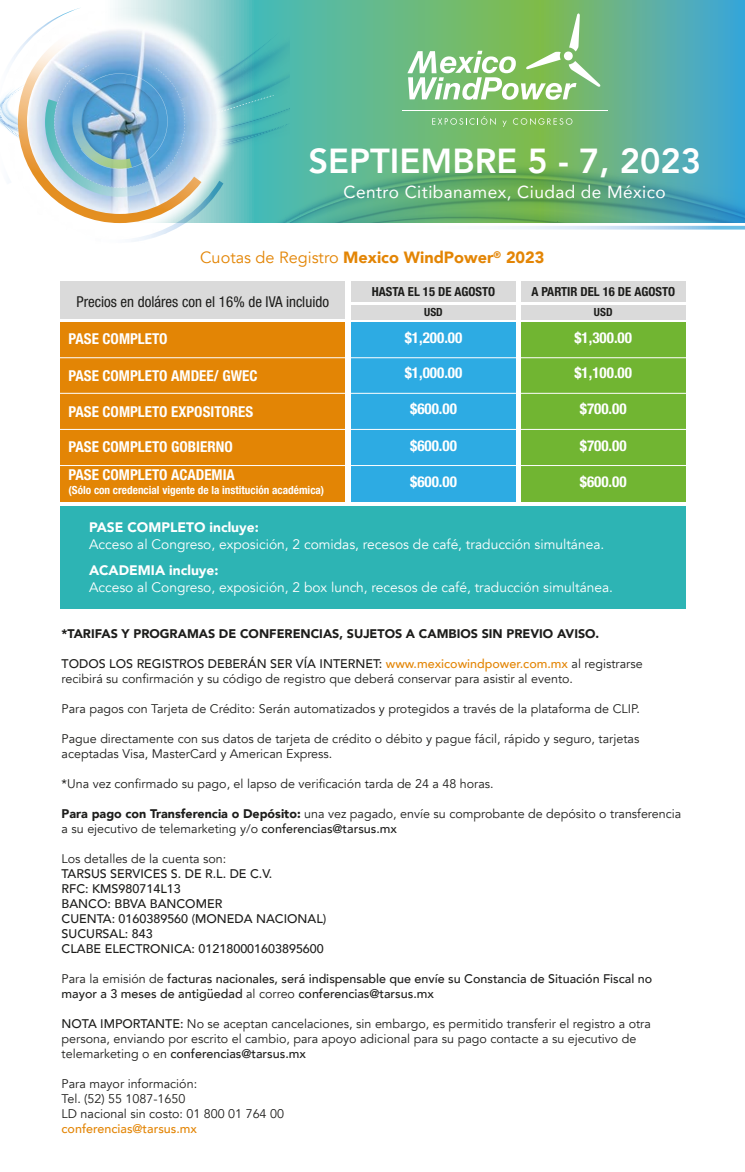
<style>
.page{position:relative;width:745px;height:1172px;background:#fff}
.page>*{position:absolute;margin:0;border:0;box-sizing:border-box;transform-origin:0 0}
.t1{font:800 34.75px "Avenir";color:#fff}
.t2{font:17.38px "Avenir";letter-spacing:.025em;color:#fff}
.t3{font:900 16.25px "Avenir";color:#e38505}
.t4{font:700 condensed 15px/28.4px "Helvetica Neue LT Std";color:#fff}
.t5{font:condensed 15px "Helvetica Neue LT Std";color:#1d1d1b}
.t6{font:13.75px "Avenir";color:#fff}
.t7{font:900 13.75px "Avenir";color:#fff}
.t8{font:12.5px/15px "Avenir";color:#1d1d1b}
.t9{font:500 12.5px/15px "Avenir";color:#1d1d1b}
.t10{font:900 12.5px "Avenir";color:#1d1d1b}
.t11{font:700 condensed 12.5px "Helvetica Neue LT Std";color:#1d1d1b}
.t12{font:500 12.5px "Avenir";color:#e38505}
.t13{font:700 condensed 11.25px "Helvetica Neue LT Std";color:#fff}
.t14{font:700 condensed 11.25px "Helvetica Neue LT Std";color:#1d1d1b}
.s1{font-weight:400}
.s2{font-weight:500}
.s3{font-weight:500;color:#e38505}
.s4{font-weight:900}
</style>
<div class="page">
<div style="left:521px;top:322px;width:164px;height:179px;background:#71b532"></div>
<div style="left:351px;top:322px;width:164px;height:179px;background:#2dabe3"></div>
<div style="left:60px;top:322px;width:285px;height:179px;background:#e38505"></div>
<div style="left:60px;top:506px;width:625px;height:102px;background:#2db4b4"></div>
<div style="left:351px;top:305px;width:164px;height:14px;background:#dadada"></div>
<div style="left:60px;top:281px;width:285px;height:38px;background:#dadada"></div>
<div style="left:351px;top:281px;width:164px;height:21px;background:#dadada"></div>
<hr style="left:56px;top:357px;width:632px;height:1px;background:#fff">
<hr style="left:56px;top:393px;width:632px;height:1px;background:#fff">
<hr style="left:56px;top:429px;width:632px;height:1px;background:#fff">
<hr style="left:56px;top:465px;width:632px;height:1px;background:#fff">
<div style="left:521px;top:305px;width:164px;height:14px;background:#dadada"></div>
<div style="left:521px;top:281px;width:164px;height:21px;background:#dadada"></div>
<svg style="left:115px;top:0;width:629px;height:7px;background:#73be9d"></svg>
<img style="left:0;top:7px;width:744px;height:235px">
<h1 class="t1" style="left:308px;top:133px;width:394px">SEPTIEMBRE 5 - 7, 2023</h1>
<h2 class="t2" style="left:343px;top:178px;width:323px">Centro Citibanamex, Ciudad de México</h2>
<h3 class="t3" style="left:200px;top:243px;width:345px"><span class="s1">Cuotas de Registro</span> Mexico WindPower<sup>®</sup> 2023</h3>
<p class="t5" style="left:76px;top:293px;width:254px">Precios en doláres con el 16% de IVA incluido</p>
<p class="t11" style="left:371px;top:284px;width:125px">HASTA EL 15 DE AGOSTO</p>
<p class="t14" style="left:424px;top:305px;width:20px">USD</p>
<p class="t4" style="left:69px;top:325px;width:100px">PASE COMPLETO</p>
<p class="t4" style="left:404px;top:323px;width:59px">$1,200.00</p>
<p class="t4" style="left:404px;top:359px;width:59px">$1,000.00</p>
<p class="t4" style="left:410px;top:394px;width:48px">$600.00</p>
<p class="t4" style="left:410px;top:431px;width:48px">$600.00</p>
<p class="t4" style="left:410px;top:467px;width:48px">$600.00</p>
<p class="t4" style="left:69px;top:361px;width:190px">PASE COMPLETO AMDEE/ GWEC</p>
<p class="t4" style="left:69px;top:397px;width:186px">PASE COMPLETO EXPOSITORES</p>
<p class="t4" style="left:69px;top:432px;width:168px">PASE COMPLETO GOBIERNO<br>PASE COMPLETO ACADEMIA</p>
<p class="t13" style="left:69px;top:483px;width:257px">(Sólo con credencial vigente de la institución académica)</p>
<p class="t11" style="left:531px;top:284px;width:145px">A PARTIR DEL 16 DE AGOSTO</p>
<p class="t14" style="left:593px;top:305px;width:20px">USD</p>
<p class="t4" style="left:574px;top:323px;width:59px">$1,300.00</p>
<p class="t4" style="left:574px;top:359px;width:59px">$1,100.00</p>
<p class="t4" style="left:579px;top:394px;width:48px">$700.00</p>
<p class="t4" style="left:579px;top:431px;width:48px">$700.00</p>
<p class="t4" style="left:579px;top:467px;width:48px">$600.00</p>
<p class="t7" style="left:89px;top:515px;width:171px">PASE COMPLETO incluye:</p>
<p class="t6" style="left:89px;top:536px;width:516px">Acceso al Congreso, exposición, 2 comidas, recesos de café, traducción simultánea.</p>
<p class="t7" style="left:89px;top:558px;width:131px">ACADEMIA incluye:</p>
<p class="t6" style="left:89px;top:579px;width:525px">Acceso al Congreso, exposición, 2 box lunch, recesos de café, traducción simultánea.</p>
<p class="t10" style="left:62px;top:623px;width:539px">*TARIFAS Y PROGRAMAS DE CONFERENCIAS, SUJETOS A CAMBIOS SIN PREVIO AVISO.</p>
<p class="t8" style="left:62px;top:656px;width:582px"><span class="s2">TODOS LOS REGISTROS DEBERÁN SER VÍA INTERNET:</span> <span class="s3">www.mexicowindpower.com.mx</span> al registrarse recibirá su confirmación y su código de registro que deberá conservar para asistir al evento.</p>
<p class="t8" style="left:62px;top:701px;width:579px">Para pagos con Tarjeta de Crédito: Serán automatizados y protegidos a través de la plataforma de CLIP.</p>
<p class="t8" style="left:62px;top:731px;width:579px">Pague directamente con sus datos de tarjeta de crédito o débito y pague fácil, rápido y seguro, tarjetas aceptadas Visa, MasterCard y American Express.</p>
<p class="t8" style="left:62px;top:776px;width:433px">*Una vez confirmado su pago, el lapso de verificación tarda de 24 a 48 horas.</p>
<p class="t8" style="left:62px;top:806px;width:621px"><span class="s4">Para pago con Transferencia o Depósito:</span> una vez pagado, envíe su comprobante de depósito o transferencia a su ejecutivo de telemarketing y/o <span class="s2">conferencias@tarsus.mx</span></p>
<p class="t8" style="left:62px;top:851px;width:166px">Los detalles de la cuenta son:</p>
<p class="t9" style="left:62px;top:865px;width:266px">TARSUS SERVICES S. DE R.L. DE C.V.<br>RFC: KMS980714L13<br>BANCO: BBVA BANCOMER<br>CUENTA: 0160389560 (MONEDA NACIONAL)<br>SUCURSAL: 843<br>CLABE ELECTRONICA: 012180001603895600</p>
<p class="t9" style="left:62px;top:970px;width:591px"><span class="s1">Para la emisión de</span> facturas nacionales, será indispensable que envíe su Constancia de Situación Fiscal no mayor a 3 meses de antigüedad <span class="s1">al correo</span> conferencias@tarsus.mx</p>
<p class="t8" style="left:62px;top:1016px;width:590px"><span class="s2">NOTA IMPORTANTE:</span> No se aceptan cancelaciones, sin embargo, es permitido transferir el registro a otra persona, enviando por escrito el cambio, para apoyo adicional para su pago contacte a su ejecutivo de telemarketing o en <span class="s2">conferencias@tarsus.mx</span></p>
<p class="t8" style="left:62px;top:1076px;width:224px">Para mayor información:<br>Tel. (52) 55 1087-1650<br>LD nacional sin costo: 01 800 01 764 00</p>
<p class="t12" style="left:62px;top:1117px;width:137px">conferencias@tarsus.mx</p>
</div>
